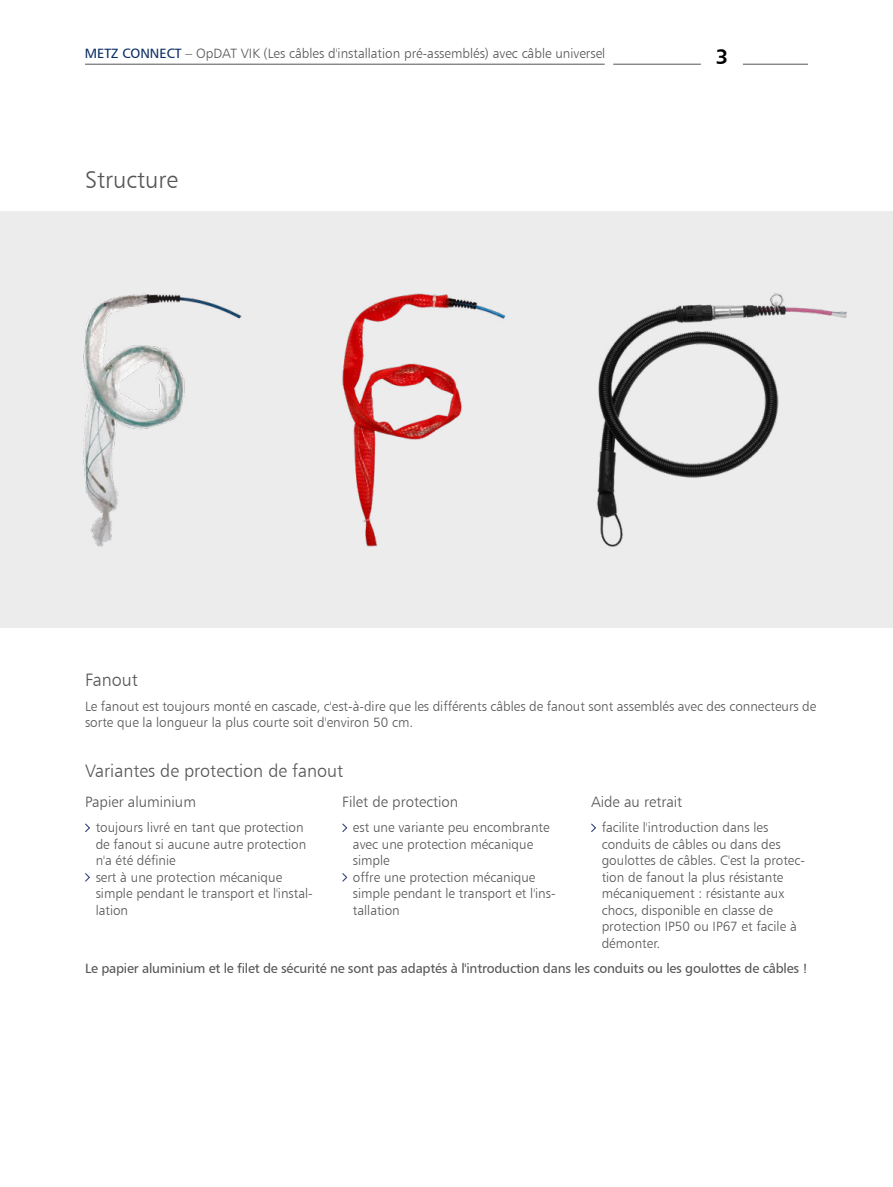
<style>
.page{position:relative;width:893px;height:1187px;background:#fff}
.page>*{position:absolute;margin:0;border:0;box-sizing:border-box;transform-origin:0 0}
.t1{font:24px "Humanist 777 BT Light B";color:#565656}
.t2{font:21px "Humanist 777 BT Bold B";color:#000}
.t3{font:18px "Humanist 777 BT Light B";color:#565656}
.t4{font:15px "Humanist 777 BT Light B";color:#565656}
.t5{font:13.5px/16.5px "Humanist 777 BT Light B";color:#565656}
.t6{font:13.5px "Humanist 777 BT Roman B";letter-spacing:-.015em;color:#565656}
.s1{font-family:"Humanist 777 BT Roman B";color:#072a63}
</style>
<div class="page">
<div style="left:0;top:210px;width:893px;height:417px;background:#ececed"></div>
<svg style="left:85px;top:823px;width:5px;height:9px"></svg>
<svg style="left:85px;top:873px;width:5px;height:9px"></svg>
<svg style="left:591px;top:823px;width:5px;height:9px"></svg>
<svg style="left:342px;top:823px;width:6px;height:9px"></svg>
<svg style="left:342px;top:873px;width:6px;height:9px"></svg>
<img style="left:597px;top:293px;width:250px;height:254px">
<img style="left:342px;top:293px;width:164px;height:254px">
<img style="left:83px;top:293px;width:159px;height:254px">
<hr style="left:85px;top:64px;width:520px;height:1px;background:#565656">
<hr style="left:613px;top:64px;width:88px;height:1px;background:#565656">
<hr style="left:743px;top:64px;width:65px;height:1px;background:#565656">
<p class="t5" style="left:85px;top:45px;width:522px"><span class="s1">METZ CONNECT</span> – OpDAT VIK (Les câbles d'installation pré-assemblés) avec câble universel</p>
<h2 class="t2" style="left:716px;top:43px;width:14px">3</h2>
<h1 class="t1" style="left:85px;top:165px;width:95px">Structure</h1>
<h3 class="t3" style="left:85px;top:668px;width:54px">Fanout</h3>
<p class="t5" style="left:85px;top:697px;width:733px">Le fanout est toujours monté en cascade, c'est-à-dire que les différents câbles de fanout sont assemblés avec des connecteurs de sorte que la longueur la plus courte soit d'environ 50 cm.</p>
<h3 class="t3" style="left:85px;top:760px;width:260px">Variantes de protection de fanout</h3>
<p class="t4" style="left:85px;top:792px;width:112px">Papier aluminium</p>
<p class="t5" style="left:96px;top:819px;width:219px">toujours livré en tant que protection de fanout si aucune autre protection n'a été définie<br>sert à une protection mécanique simple pendant le transport et l'instal&shy;lation</p>
<p class="t4" style="left:342px;top:792px;width:117px">Filet de protection</p>
<p class="t5" style="left:353px;top:819px;width:204px">est une variante peu encombrante avec une protection mécanique simple<br>offre une protection mécanique simple pendant le transport et l'ins&shy;tallation</p>
<p class="t4" style="left:591px;top:792px;width:93px">Aide au retrait</p>
<p class="t5" style="left:602px;top:819px;width:205px">facilite l'introduction dans les conduits de câbles ou dans des goulottes de câbles. C'est la protec&shy;tion de fanout la plus résistante mécaniquement : résistante aux chocs, disponible en classe de protection IP50 ou IP67 et facile à démonter.</p>
<p class="t6" style="left:85px;top:959px;width:724px">Le papier aluminium et le filet de sécurité ne sont pas adaptés à l'introduction dans les conduits ou les goulottes de câbles !</p>
</div>
